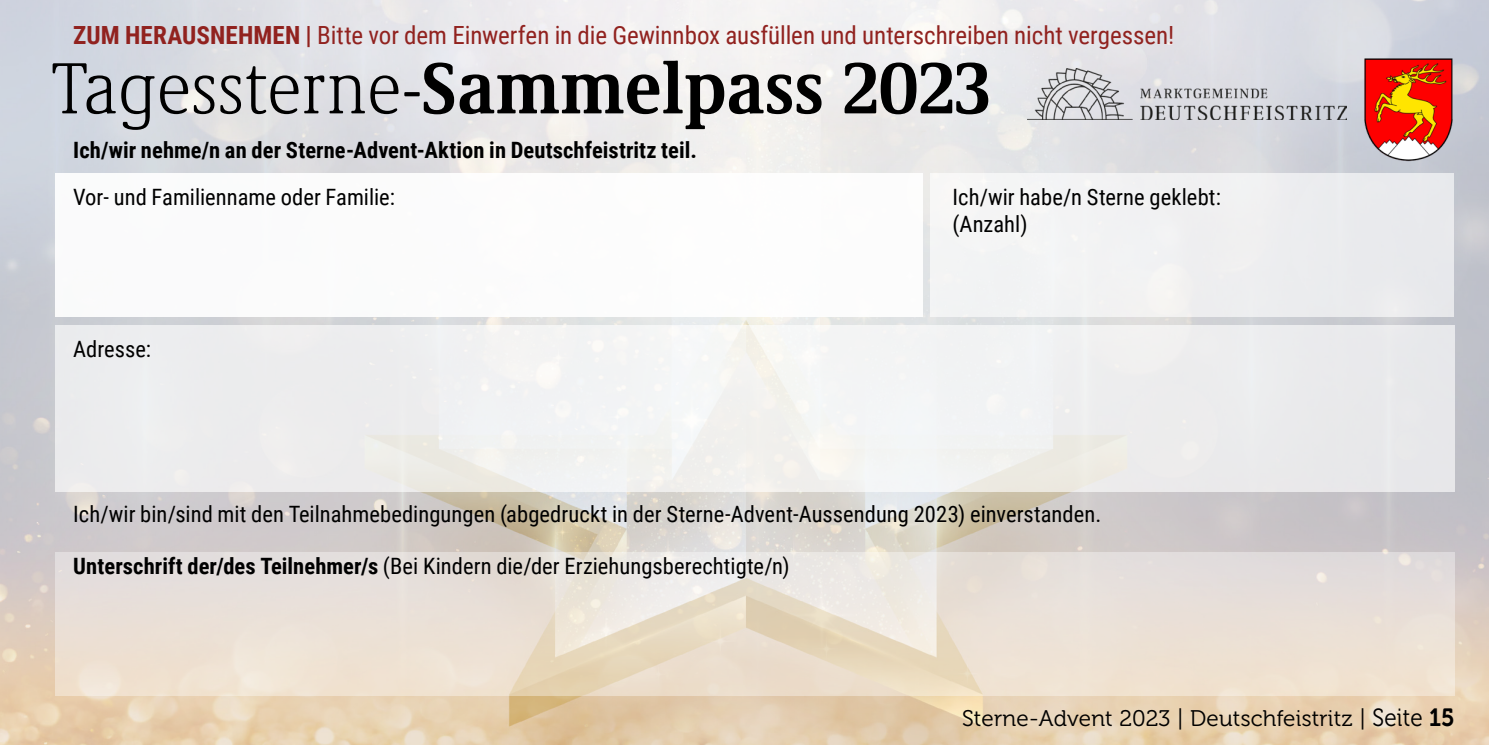
<style>
.page{position:relative;width:1489px;height:745px;background:#fff}
.page>*{position:absolute;margin:0;border:0;box-sizing:border-box;transform-origin:0 0}
.t1{font:700 condensed 75px "Demos Next Pro";color:#000}
.t2{font:25px "Roboto Condensed";letter-spacing:-.005em;color:#91221f}
.t3{font:24.75px "Museo 300";color:#000;scale:.91 1}
.t4{font:22.5px/27px "Roboto Condensed";color:#000}
.t5{font:700 22.5px "Roboto Condensed";letter-spacing:.005em;color:#000}
.t6{font:22.5px "Museo 300";letter-spacing:.01em;color:#000}
.s1{font-weight:700}
.s2{font-weight:300}
.s3{font-size:24.75px}
.s4{font-family:"Museo 700";font-size:24.75px}
</style>
<div class="page">
<img style="left:0;top:0;width:1488px;height:744px">
<div style="left:55px;top:173px;width:868px;height:143px;background:#fff"></div>
<div style="left:930px;top:173px;width:523px;height:143px;background:#f0f0f1"></div>
<div style="left:55px;top:325px;width:1399px;height:166px;background:#eee"></div>
<svg style="left:55px;top:552px;width:1399px;height:143px;background:#e9dfd4"></svg>
<img style="left:1357px;top:51px;width:102px;height:117px">
<img style="left:1027px;top:68px;width:319px;height:51px">
<p class="t2" style="left:73px;top:18px;width:1102px"><span class="s1">ZUM HERAUSNEHMEN |</span> Bitte vor dem Einwerfen in die Gewinnbox ausfüllen und unterschreiben nicht vergessen!</p>
<h1 class="t1" style="left:52px;top:35px;width:939px"><span class="s2">Tagessterne-</span>Sammelpass 2023</h1>
<p class="t5" style="left:73px;top:134px;width:625px">Ich/wir nehme/n an der Sterne-Advent-Aktion in Deutschfeistritz teil.</p>
<p class="t4" style="left:73px;top:182px;width:323px">Vor- und Familienname oder Familie:</p>
<p class="t4" style="left:952px;top:182px;width:270px">Ich/wir habe/n Sterne geklebt: (Anzahl)</p>
<p class="t4" style="left:73px;top:334px;width:79px">Adresse:</p>
<p class="t4" style="left:73px;top:499px;width:1029px">Ich/wir bin/sind mit den Teilnahmebedingungen (abgedruckt in der Sterne-Advent-Aussendung 2023) einverstanden.</p>
<p class="t4" style="left:73px;top:551px;width:718px"><span class="s1">Unterschrift der/des Teilnehmer/s</span> (Bei Kindern die/der Erziehungsberechtigte/n)</p>
<p class="t6" style="left:962px;top:706px;width:494px">Sterne-Advent 2023 | Deutschfeistritz | <span class="s3">Seite</span> <span class="s4">15</span></p>
<p class="t6" style="left:1283px;top:706px;width:14px">e</p>
<p class="t3" style="left:1410px;top:704px;width:15px">e</p>
</div>
